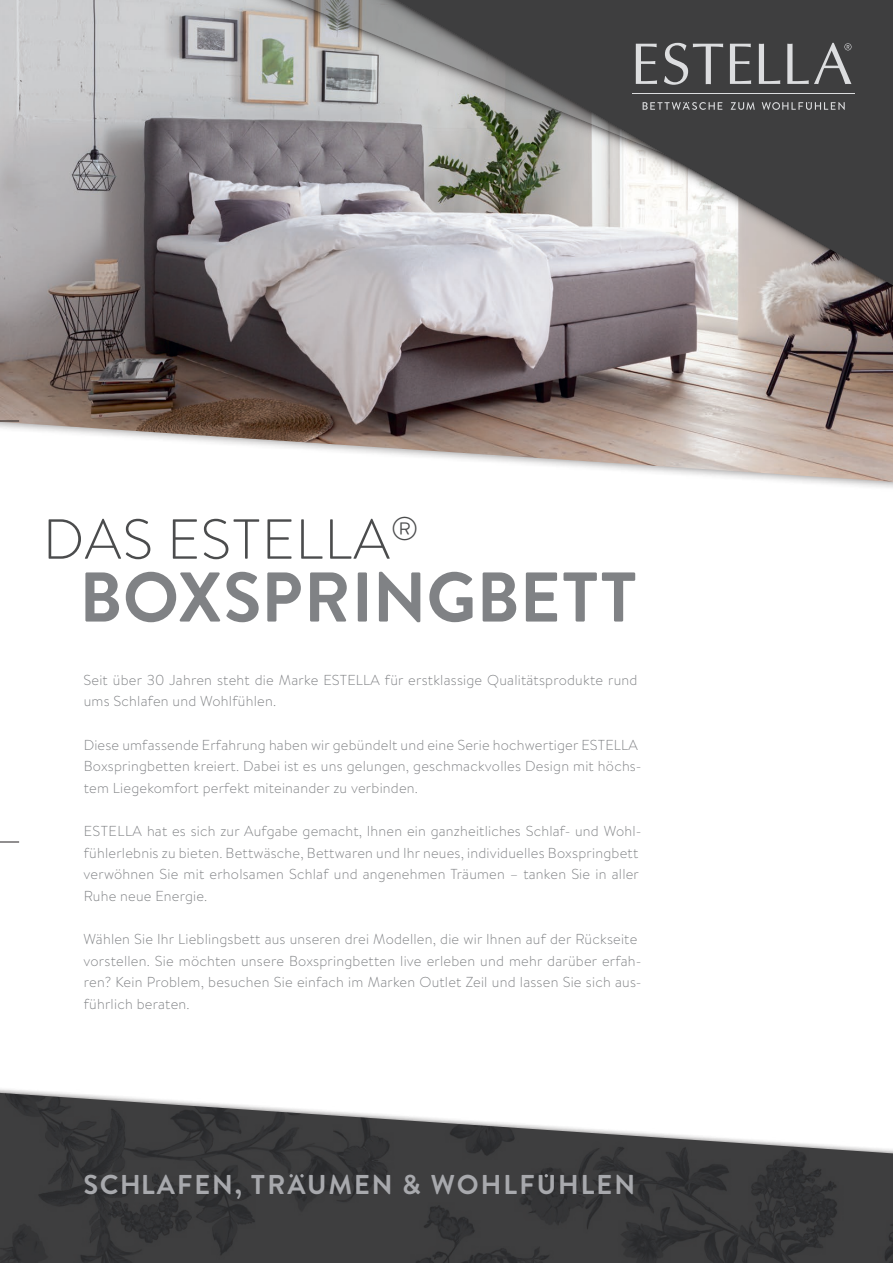
<style>
.page{position:relative;width:893px;height:1263px;background:#fff}
.page>*{position:absolute;margin:0;border:0;box-sizing:border-box;transform-origin:0 0}
.t1{font:700 70.2px "Brandon Text";color:#808285}
.t2{font:300 56.25px "Brandon Text";letter-spacing:.02em;color:#4b4c4d}
.t3{font:700 27.3px "Brandon Text";letter-spacing:.075em;color:#a8a9ad}
.t4{font:300 14.4px/21.6px "Brandon Text";letter-spacing:.015em;color:#808285}
</style>
<div class="page">
<img style="left:0;top:1093px;width:893px;height:170px">
<img style="left:0;top:0;width:893px;height:482px">
<svg style="left:172px;top:0;width:67px;height:255px;background:#99979c"></svg>
<svg style="left:239px;top:0;width:45px;height:263px;background:#9f9c9d"></svg>
<svg style="left:284px;top:0;width:609px;height:342px;background:#8d8b8b"></svg>
<svg style="left:759px;top:44px;width:21px;height:40px"></svg>
<svg style="left:730px;top:44px;width:21px;height:40px"></svg>
<svg style="left:664px;top:43px;width:59px;height:42px;background:#656566"></svg>
<svg style="left:636px;top:44px;width:21px;height:40px"></svg>
<svg style="left:787px;top:43px;width:64px;height:41px;background:#646465"></svg>
<hr style="left:632px;top:93px;width:223px;height:1px;background:#dcdddf">
<svg style="left:643px;top:102px;width:202px;height:8px;background:#68696a"></svg>
<svg style="left:289px;top:1174px;width:4px;height:3px"></svg>
<svg style="left:300px;top:1174px;width:4px;height:3px"></svg>
<svg style="left:0;top:842px;width:19px;height:1px"></svg>
<svg style="left:0;top:421px;width:19px;height:1px"></svg>
<h2 class="t2" style="left:43px;top:501px;width:377px">DAS ESTELLA<sup>®</sup></h2>
<h1 class="t1" style="left:79px;top:548px;width:559px">BOXSPRINGBETT</h1>
<p class="t4" style="left:84px;top:668px;width:555px">Seit über 30 Jahren steht die Marke ESTELLA für erstklassige Qualitätsprodukte rund ums Schlafen und Wohlfühlen.</p>
<p class="t4" style="left:84px;top:733px;width:559px">Diese umfassende Erfahrung haben wir gebündelt und eine Serie hochwertiger ESTELLA<br>Boxspringbetten kreiert. Dabei ist es uns gelungen, geschmackvolles Design mit höchs&shy;tem Liegekomfort perfekt miteinander zu verbinden.</p>
<p class="t4" style="left:84px;top:820px;width:560px">ESTELLA hat es sich zur Aufgabe gemacht, Ihnen ein ganzheitliches Schlaf- und Wohl&shy;fühlerlebnis zu bieten. Bettwäsche, Bettwaren und Ihr neues, individuelles Boxspringbett verwöhnen Sie mit erholsamen Schlaf und angenehmen Träumen – tanken Sie in aller Ruhe neue Energie.</p>
<p class="t4" style="left:83px;top:928px;width:560px">Wählen Sie Ihr Lieblingsbett aus unseren drei Modellen, die wir Ihnen auf der Rückseite vorstellen. Sie möchten unsere Boxspringbetten live erleben und mehr darüber erfah&shy;ren? Kein Problem, besuchen Sie einfach im Marken Outlet Zeil und lassen Sie sich aus&shy;führlich beraten.</p>
<h3 class="t3" style="left:84px;top:1165px;width:553px">SCHLAFEN, TRAUMEN &amp; WOHLFUHLEN</h3>
</div>
